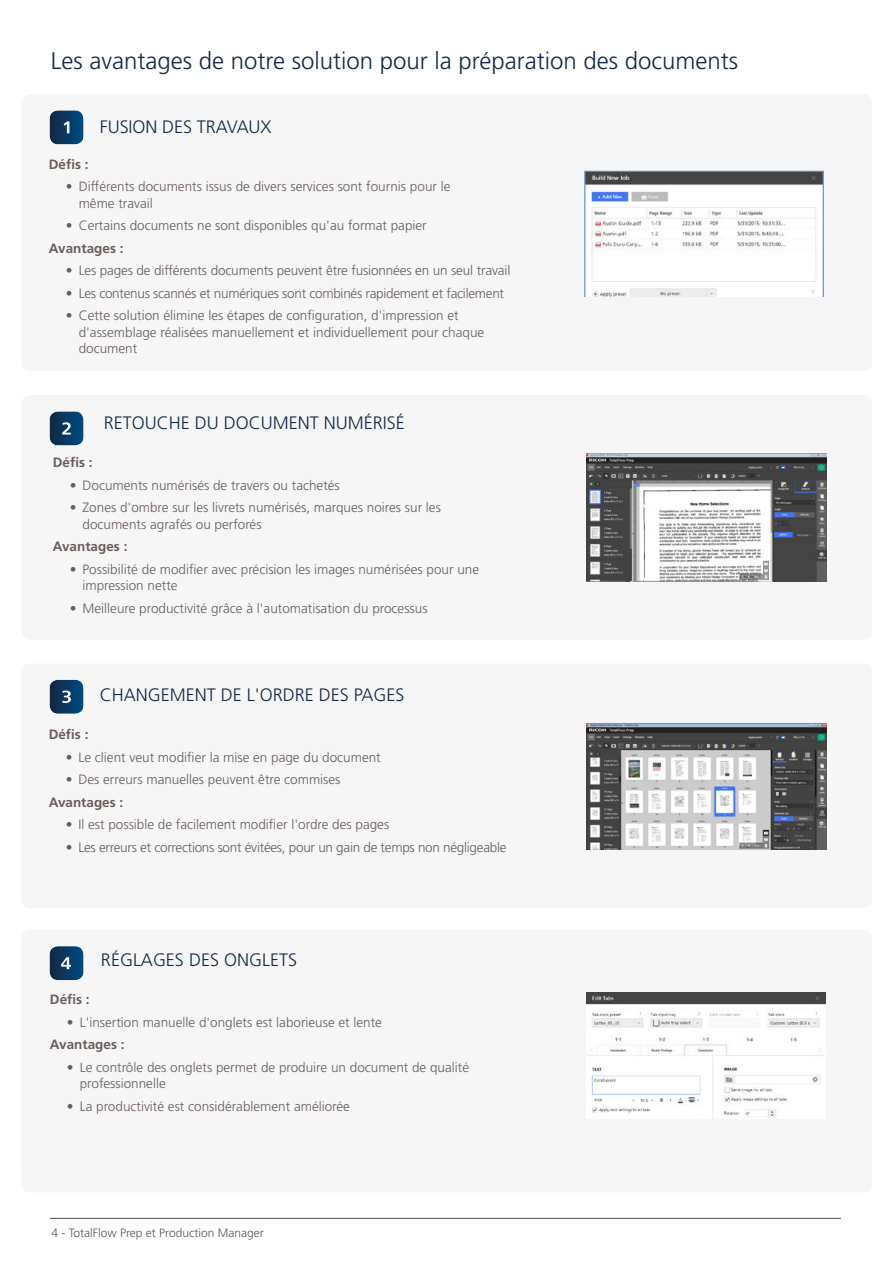
<style>
.page{position:relative;width:893px;height:1263px;background:#fff}
.page>*{position:absolute;margin:0;border:0;box-sizing:border-box;transform-origin:0 0}
.t1{font:300 24px "Frutiger LT Std";color:#122948}
.t2{font:300 18px "Frutiger LT Std";color:#122948}
.t3{font:300 13.5px/16.5px "Frutiger LT Std";color:#6a5e5b}
.t4{font:300 13.5px "Frutiger LT Std";letter-spacing:-.02em;color:#6a5e5b}
.t5{font:700 13.5px "Frutiger LT Std";color:#6a5e5b}
.t6{font:300 12px "Frutiger LT Std";color:#575756}
</style>
<div class="page">
<div style="left:22px;top:94px;width:850px;height:277px;background:#f6f6f6;border-radius:9px"></div>
<div style="left:22px;top:395px;width:850px;height:245px;background:#f6f6f6;border-radius:9px"></div>
<div style="left:22px;top:665px;width:850px;height:242px;background:#f6f6f6;border-radius:9px"></div>
<div style="left:22px;top:930px;width:850px;height:262px;background:#f6f6f6;border-radius:9px"></div>
<hr style="left:50px;top:1218px;width:791px;height:1px;background:#4a4a49">
<div style="left:50px;top:110px;width:34px;height:34px;background:linear-gradient(to right,#132746,#024d84);border-radius:9px"></div>
<svg style="left:64px;top:121px;width:5px;height:12px"></svg>
<div style="left:50px;top:946px;width:34px;height:34px;background:linear-gradient(to right,#132745,#014d84);border-radius:9px"></div>
<svg style="left:61px;top:957px;width:10px;height:12px"></svg>
<div style="left:50px;top:680px;width:34px;height:34px;background:linear-gradient(to right,#122644,#014d84);border-radius:9px"></div>
<svg style="left:62px;top:690px;width:9px;height:13px"></svg>
<svg style="left:584px;top:171px;width:240px;height:125px"></svg>
<img style="left:586px;top:454px;width:240px;height:127px">
<img style="left:586px;top:723px;width:240px;height:126px">
<img style="left:586px;top:993px;width:239px;height:124px">
<div style="left:50px;top:411px;width:34px;height:34px;background:linear-gradient(to right,#132846,#024d84);border-radius:9px"></div>
<svg style="left:62px;top:422px;width:9px;height:12px"></svg>
<h1 class="t1" style="left:51px;top:48px;width:689px">Les avantages de notre solution pour la préparation des documents</h1>
<h2 class="t2" style="left:100px;top:118px;width:173px">FUSION DES TRAVAUX</h2>
<p class="t5" style="left:49px;top:157px;width:41px">Défis :</p>
<p class="t3" style="left:79px;top:179px;width:373px;text-indent:-13px">• Différents documents issus de divers services sont fournis pour le même travail</p>
<p class="t3" style="left:66px;top:218px;width:362px">• Certains documents ne sont disponibles qu'au format papier</p>
<p class="t5" style="left:49px;top:241px;width:76px">Avantages :</p>
<p class="t3" style="left:66px;top:263px;width:446px">• Les pages de différents documents peuvent être fusionnées en un seul travail</p>
<p class="t4" style="left:66px;top:286px;width:440px">• Les contenus scannés et numériques sont combinés rapidement et facilement</p>
<p class="t3" style="left:79px;top:308px;width:407px;text-indent:-13px">• Cette solution élimine les étapes de configuration, d'impression et d'assemblage réalisées manuellement et individuellement pour chaque document</p>
<h2 class="t2" style="left:104px;top:413px;width:303px">RETOUCHE DU DOCUMENT NUMÉRISÉ</h2>
<p class="t5" style="left:53px;top:455px;width:41px">Défis :</p>
<p class="t3" style="left:70px;top:477px;width:272px">• Documents numérisés de travers ou tachetés</p>
<p class="t3" style="left:83px;top:500px;width:360px;text-indent:-13px">• Zones d'ombre sur les livrets numérisés, marques noires sur les documents agrafés ou perforés</p>
<p class="t5" style="left:53px;top:539px;width:76px">Avantages :</p>
<p class="t3" style="left:83px;top:561px;width:398px;text-indent:-13px">• Possibilité de modifier avec précision les images numérisées pour une impression nette</p>
<p class="t3" style="left:70px;top:600px;width:359px">• Meilleure productivité grâce à l'automatisation du processus</p>
<h2 class="t2" style="left:100px;top:685px;width:306px">CHANGEMENT DE L'ORDRE DES PAGES</h2>
<p class="t5" style="left:49px;top:727px;width:41px">Défis :</p>
<p class="t3" style="left:66px;top:749px;width:317px">• Le client veut modifier la mise en page du document</p>
<p class="t3" style="left:66px;top:772px;width:276px">• Des erreurs manuelles peuvent être commises</p>
<p class="t5" style="left:49px;top:795px;width:76px">Avantages :</p>
<p class="t3" style="left:66px;top:817px;width:325px">• Il est possible de facilement modifier l'ordre des pages</p>
<p class="t4" style="left:66px;top:840px;width:442px">• Les erreurs et corrections sont évitées, pour un gain de temps non négligeable</p>
<h2 class="t2" style="left:101px;top:950px;width:198px">RÉGLAGES DES ONGLETS</h2>
<p class="t5" style="left:50px;top:992px;width:41px">Défis :</p>
<p class="t3" style="left:67px;top:1014px;width:317px">• L'insertion manuelle d'onglets est laborieuse et lente</p>
<p class="t5" style="left:50px;top:1037px;width:76px">Avantages :</p>
<p class="t3" style="left:80px;top:1059px;width:391px;text-indent:-13px">• Le contrôle des onglets permet de produire un document de qualité professionnelle</p>
<p class="t3" style="left:67px;top:1098px;width:285px">• La productivité est considérablement améliorée</p>
<p class="t6" style="left:51px;top:1227px;width:214px">4 - TotalFlow Prep et Production Manager</p>
</div>
